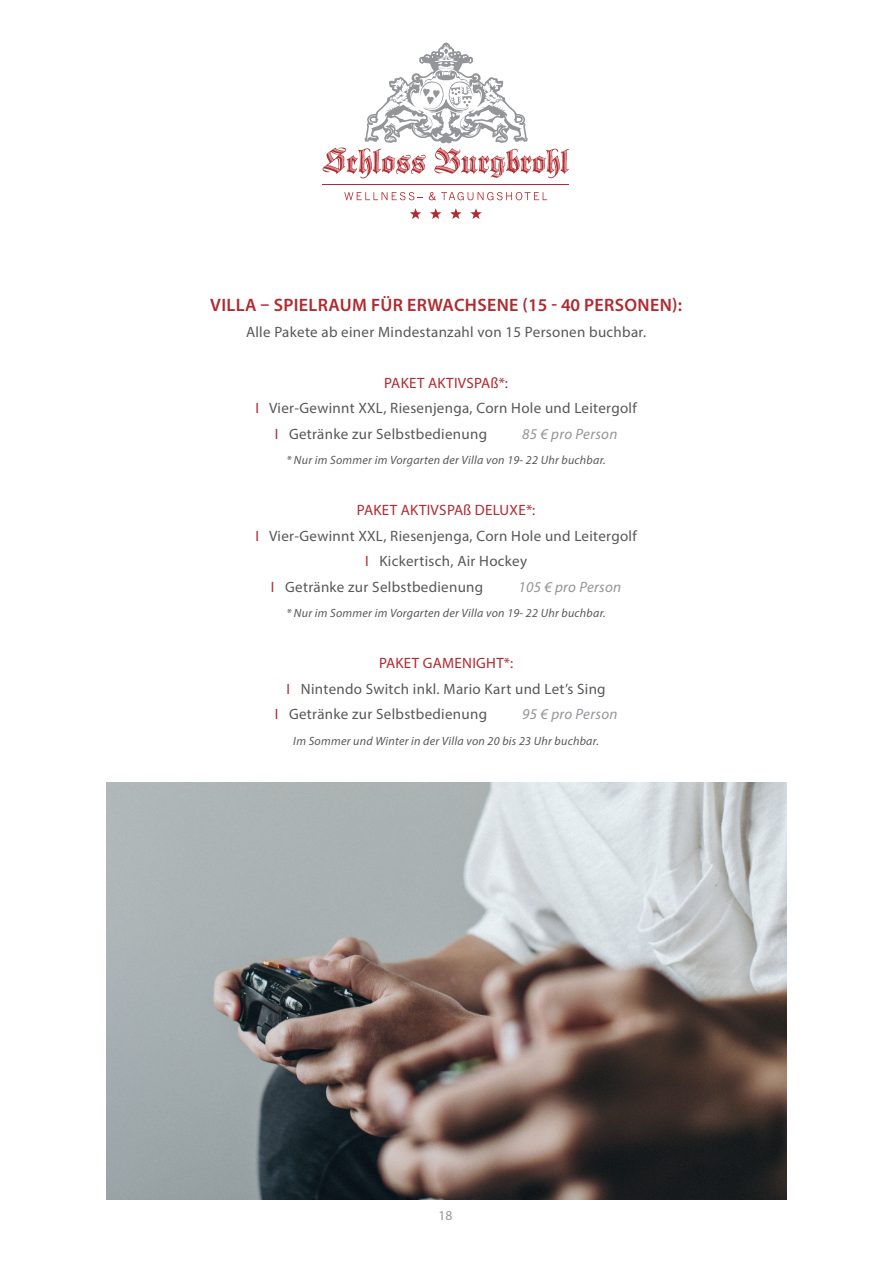
<style>
.page{position:relative;width:893px;height:1263px;background:#fff}
.page>*{position:absolute;margin:0;border:0;box-sizing:border-box;transform-origin:0 0}
.t1{font:600 18px "Myriad Pro";letter-spacing:.02em;color:#b02a2f}
.t2{font:15px "Myriad Pro";letter-spacing:.02em;color:#57585a}
.t3{font:15px "Myriad Pro";letter-spacing:.02em;color:#b02a2f}
.t4{font:italic 15px "Myriad Pro";letter-spacing:.02em;color:#939598}
.t5{font:13.5px "Myriad Pro";color:#939598}
.t6{font:italic 12px "Myriad Pro";letter-spacing:.02em;color:#57585a}
.s1{color:#b02a2f}
</style>
<div class="page">
<svg style="left:344px;top:192px;width:79px;height:8px"></svg>
<svg style="left:429px;top:192px;width:118px;height:8px"></svg>
<svg style="left:323px;top:43px;width:246px;height:135px"></svg>
<hr style="left:323px;top:184px;width:246px;height:1px;background:#b02a2f">
<svg style="left:410px;top:208px;width:11px;height:11px"></svg>
<svg style="left:430px;top:208px;width:11px;height:11px"></svg>
<svg style="left:450px;top:208px;width:12px;height:11px"></svg>
<svg style="left:470px;top:208px;width:12px;height:11px"></svg>
<img style="left:106px;top:782px;width:681px;height:417px">
<p class="t1" style="left:210px;top:294px;width:473px">VILLA – SPIELRAUM FÜR ERWACHSENE (15 - 40 PERSONEN):</p>
<p class="t2" style="left:246px;top:322px;width:402px">Alle Pakete ab einer Mindestanzahl von 15 Personen buchbar.</p>
<p class="t3" style="left:384px;top:373px;width:125px">PAKET AKTIVSPAß*:</p>
<p class="t2" style="left:255px;top:399px;width:383px"><span class="s1">I</span> Vier-Gewinnt XXL, Riesenjenga, Corn Hole und Leitergolf</p>
<p class="t2" style="left:275px;top:424px;width:214px"><span class="s1">I</span> Getränke zur Selbstbedienung</p>
<p class="t4" style="left:522px;top:424px;width:97px">85 € pro Person</p>
<p class="t6" style="left:286px;top:453px;width:321px">* Nur im Sommer im Vorgarten der Villa von 19- 22 Uhr buchbar.</p>
<p class="t3" style="left:357px;top:501px;width:180px">PAKET AKTIVSPAß DELUXE*:</p>
<p class="t2" style="left:255px;top:526px;width:383px"><span class="s1">I</span> Vier-Gewinnt XXL, Riesenjenga, Corn Hole und Leitergolf</p>
<p class="t2" style="left:365px;top:552px;width:164px"><span class="s1">I</span> Kickertisch, Air Hockey</p>
<p class="t2" style="left:271px;top:577px;width:214px"><span class="s1">I</span> Getränke zur Selbstbedienung</p>
<p class="t4" style="left:518px;top:577px;width:104px">105 € pro Person</p>
<p class="t6" style="left:286px;top:606px;width:321px">* Nur im Sommer im Vorgarten der Villa von 19- 22 Uhr buchbar.</p>
<p class="t3" style="left:379px;top:654px;width:136px">PAKET GAMENIGHT*:</p>
<p class="t2" style="left:286px;top:679px;width:321px"><span class="s1">I</span> Nintendo Switch inkl. Mario Kart und Let’s Sing</p>
<p class="t2" style="left:275px;top:705px;width:214px"><span class="s1">I</span> Getränke zur Selbstbedienung</p>
<p class="t4" style="left:522px;top:705px;width:97px">95 € pro Person</p>
<p class="t6" style="left:293px;top:733px;width:307px">Im Sommer und Winter in der Villa von 20 bis 23 Uhr buchbar.</p>
<p class="t5" style="left:438px;top:1207px;width:15px">18</p>
</div>
